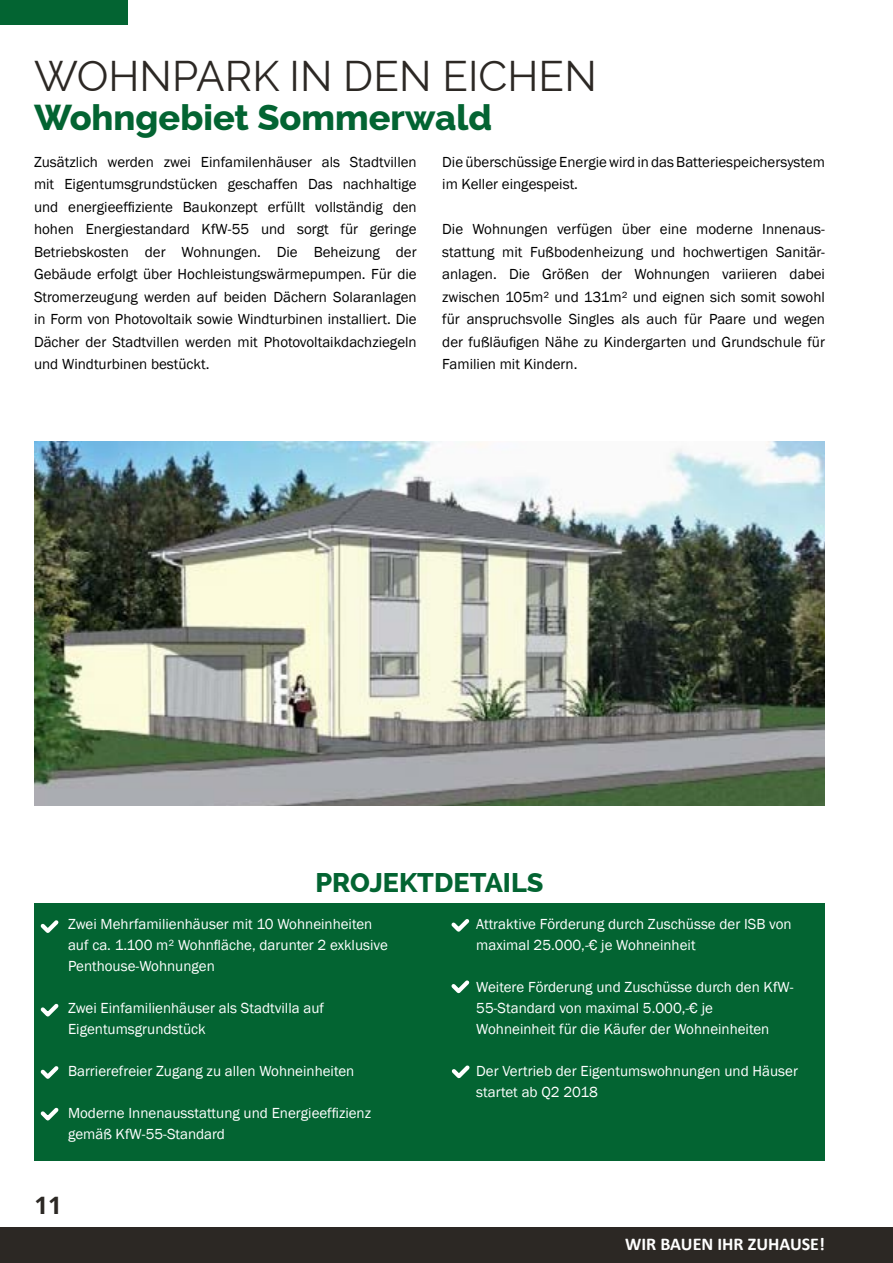
<style>
.page{position:relative;width:893px;height:1263px;background:#fff}
.page>*{position:absolute;margin:0;border:0;box-sizing:border-box;transform-origin:0 0}
.t1{font:42px "Raleway";color:#2c2824}
.t2{font:800 36px "Raleway";color:#036432}
.t3{font:800 27px "Raleway";color:#036432}
.t4{font:700 24px "Open Sans";color:#2c2824}
.t5{font:700 18px "Calibri";color:#fff}
.t6{font:15px/22.5px "Franklin Gothic";color:#000;text-align:justify}
.t7{font:15px/21px "Franklin Gothic";color:#fff}
</style>
<div class="page">
<div style="left:0;top:1227px;width:893px;height:36px;background:#2c2824"></div>
<div style="left:0;top:0;width:128px;height:25px;background:#036432"></div>
<div style="left:34px;top:904px;width:383px;height:257px;background:#036432"></div>
<img style="left:34px;top:441px;width:791px;height:364px">
<div style="left:442px;top:904px;width:383px;height:257px;background:#036432"></div>
<div style="left:417px;top:904px;width:25px;height:257px;background:#036432"></div>
<svg style="left:40px;top:920px;width:19px;height:13px"></svg>
<svg style="left:40px;top:1003px;width:19px;height:14px"></svg>
<svg style="left:40px;top:1066px;width:19px;height:13px"></svg>
<svg style="left:40px;top:1107px;width:19px;height:14px"></svg>
<svg style="left:451px;top:919px;width:19px;height:13px"></svg>
<svg style="left:451px;top:980px;width:19px;height:14px"></svg>
<svg style="left:451px;top:1065px;width:19px;height:14px"></svg>
<h1 class="t1" style="left:34px;top:51px;width:564px">WOHNPARK IN DEN EICHEN</h1>
<h2 class="t2" style="left:34px;top:97px;width:460px">Wohngebiet Sommerwald</h2>
<p class="t6" style="left:34px;top:151px;width:384px">Zusätzlich werden zwei Einfamilenhäuser als Stadtvillen mit Eigentumsgrundstücken geschaffen Das nachhaltige und energieeffiziente Baukonzept erfüllt vollständig den hohen Energiestandard KfW-55 und sorgt für geringe Betriebskosten der Wohnungen. Die Beheizung der Gebäude erfolgt über Hochleistungswärmepumpen. Für die Stromerzeugung werden auf beiden Dächern Solaranlagen in Form von Photovoltaik sowie Windturbinen installiert. Die Dächer der Stadtvillen werden mit Photovoltaikdachziegeln und Windturbinen bestückt.</p>
<p class="t6" style="left:442px;top:151px;width:384px">Die überschüssige Energie wird in das Batteriespeichersystem im Keller eingespeist.</p>
<p class="t6" style="left:442px;top:218px;width:384px">Die Wohnungen verfügen über eine moderne Innenaus&shy;stattung mit Fußbodenheizung und hochwertigen Sanitär&shy;anlagen. Die Größen der Wohnungen variieren dabei zwischen 105m² und 131m² und eignen sich somit sowohl für anspruchsvolle Singles als auch für Paare und wegen der fußläufigen Nähe zu Kindergarten und Grundschule für Familien mit Kindern.</p>
<h3 class="t3" style="left:315px;top:867px;width:230px">PROJEKTDETAILS</h3>
<p class="t7" style="left:476px;top:914px;width:317px">Attraktive Förderung durch Zuschüsse der ISB von maximal 25.000,-€ je Wohneinheit</p>
<p class="t7" style="left:476px;top:977px;width:319px">Weitere Förderung und Zuschüsse durch den KfW-<br>55-Standard von maximal 5.000,-€ je<br>Wohneinheit für die Käufer der Wohneinheiten</p>
<p class="t7" style="left:476px;top:1061px;width:323px">Der Vertrieb der Eigentumswohnungen und Häuser startet ab Q2 2018</p>
<p class="t7" style="left:68px;top:914px;width:321px">Zwei Mehrfamilienhäuser mit 10 Wohneinheiten auf ca. 1.100 m² Wohnfläche, darunter 2 exklusive<br>Penthouse-Wohnungen</p>
<p class="t7" style="left:68px;top:998px;width:258px">Zwei Einfamilienhäuser als Stadtvilla auf<br>Eigentumsgrundstück</p>
<p class="t7" style="left:68px;top:1061px;width:288px">Barrierefreier Zugang zu allen Wohneinheiten</p>
<p class="t7" style="left:68px;top:1103px;width:305px">Moderne Innenausstattung und Energieeffizienz gemäß KfW-55-Standard</p>
<h3 class="t4" style="left:35px;top:1188px;width:29px">11</h3>
<p class="t5" style="left:625px;top:1232px;width:201px">WIR BAUEN IHR ZUHAUSE!</p>
</div>
